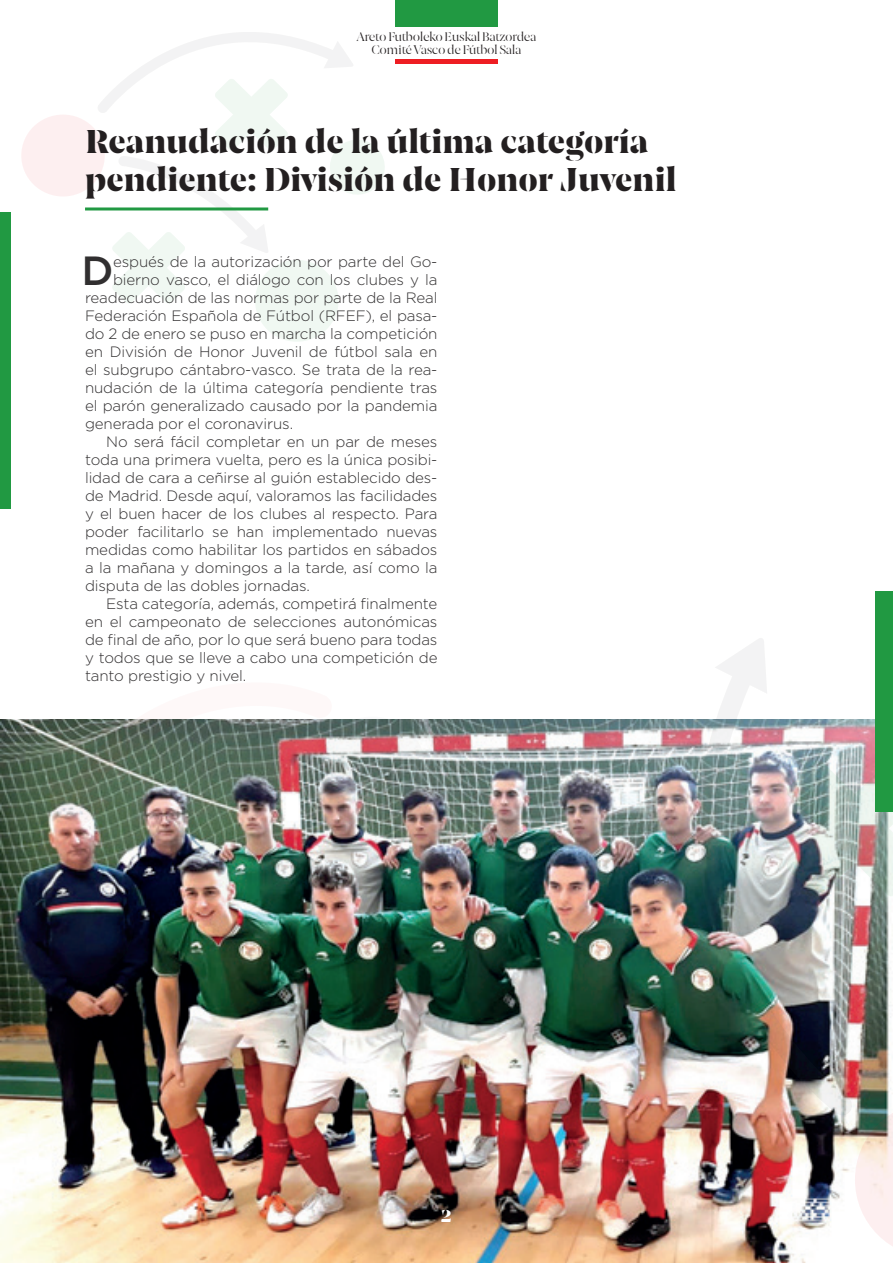
<style>
.page{position:relative;width:893px;height:1263px;background:#fff}
.page>*{position:absolute;margin:0;border:0;box-sizing:border-box;transform-origin:0 0}
.t1{font:500 40.65px "Gotham";color:#312f30}
.t2{font:900 31.5px/37.8px "Joane Stencil";color:#231f20}
.t3{font:900 16.5px "Joane Stencil";color:#fff}
.t4{font:300 15px "Gotham";letter-spacing:-.01em;color:#312f30}
.t5{font:300 12px/13.5px "Joane Stencil";letter-spacing:-.035em;color:#231f20;text-align:center}
</style>
<div class="page">
<img style="left:0;top:719px;width:891px;height:544px">
<svg style="left:853px;top:760px;width:40px;height:137px;background:#bbb5b1"></svg>
<svg style="left:855px;top:1102px;width:38px;height:156px"></svg>
<img style="left:696px;top:638px;width:157px;height:477px">
<img style="left:332px;top:719px;width:102px;height:112px">
<img style="left:19px;top:863px;width:122px;height:122px">
<img style="left:238px;top:924px;width:120px;height:120px">
<img style="left:166px;top:845px;width:120px;height:62px">
<img style="left:47px;top:719px;width:285px;height:126px">
<div style="left:0;top:213px;width:10px;height:296px;background:#219942"></div>
<div style="left:395px;top:0;width:103px;height:26px;background:#219942"></div>
<div style="left:395px;top:59px;width:103px;height:5px;background:#ee1d23"></div>
<div style="left:876px;top:591px;width:17px;height:220px;background:#219942"></div>
<div style="left:21px;top:115px;width:84px;height:82px;background:#fdeff0;border-radius:50%"></div>
<div style="left:255px;top:260px;width:84px;height:82px;background:#f0f8f2;border-radius:50%"></div>
<svg style="left:98px;top:32px;width:287px;height:271px"></svg>
<hr style="left:85px;top:207px;width:183px;height:3px;background:#219942">
<p class="t5" style="left:356px;top:30px;width:182px">Areto Futboleko Euskal Batzordea<br>Comité Vasco de Fútbol Sala</p>
<h2 class="t2" style="left:85px;top:121px;width:593px">Reanudación de la última categoría pendiente: División de Honor Juvenil</h2>
<h1 class="t1" style="left:81px;top:244px;width:34px">D</h1>
<p class="t4" style="left:113px;top:252px;width:326px">espués de la autorización por parte del Go-</p>
<p class="t4" style="left:113px;top:270px;width:326px">bierno vasco, el diálogo con los clubes y la</p>
<p class="t4" style="left:85px;top:288px;width:354px">readecuación de las normas por parte de la Real</p>
<p class="t4" style="left:85px;top:306px;width:354px">Federación Española de Fútbol (RFEF), el pasa-</p>
<p class="t4" style="left:85px;top:324px;width:354px">do 2 de enero se puso en marcha la competición</p>
<p class="t4" style="left:85px;top:342px;width:354px">en División de Honor Juvenil de fútbol sala en</p>
<p class="t4" style="left:85px;top:360px;width:354px">el subgrupo cántabro-vasco. Se trata de la rea-</p>
<p class="t4" style="left:85px;top:378px;width:354px">nudación de la última categoría pendiente tras</p>
<p class="t4" style="left:85px;top:396px;width:354px">el parón generalizado causado por la pandemia</p>
<p class="t4" style="left:85px;top:414px;width:210px">generada por el coronavirus.</p>
<p class="t4" style="left:106px;top:432px;width:333px">No será fácil completar en un par de meses</p>
<p class="t4" style="left:85px;top:450px;width:354px">toda una primera vuelta, pero es la única posibi-</p>
<p class="t4" style="left:85px;top:468px;width:354px">lidad de cara a ceñirse al guión establecido des-</p>
<p class="t4" style="left:85px;top:486px;width:354px">de Madrid. Desde aquí, valoramos las facilidades</p>
<p class="t4" style="left:85px;top:504px;width:354px">y el buen hacer de los clubes al respecto. Para</p>
<p class="t4" style="left:85px;top:522px;width:354px">poder facilitarlo se han implementado nuevas</p>
<p class="t4" style="left:85px;top:540px;width:354px">medidas como habilitar los partidos en sábados</p>
<p class="t4" style="left:85px;top:558px;width:354px">a la mañana y domingos a la tarde, así como la</p>
<p class="t4" style="left:85px;top:576px;width:226px">disputa de las dobles jornadas.</p>
<p class="t4" style="left:106px;top:594px;width:333px">Esta categoría, además, competirá finalmente</p>
<p class="t4" style="left:85px;top:612px;width:354px">en el campeonato de selecciones autonómicas</p>
<p class="t4" style="left:85px;top:630px;width:354px">de final de año, por lo que será bueno para todas</p>
<p class="t4" style="left:85px;top:648px;width:354px">y todos que se lleve a cabo una competición de</p>
<p class="t4" style="left:85px;top:666px;width:163px">tanto prestigio y nivel.</p>
<p class="t3" style="left:441px;top:1204px;width:13px">2</p>
</div>
